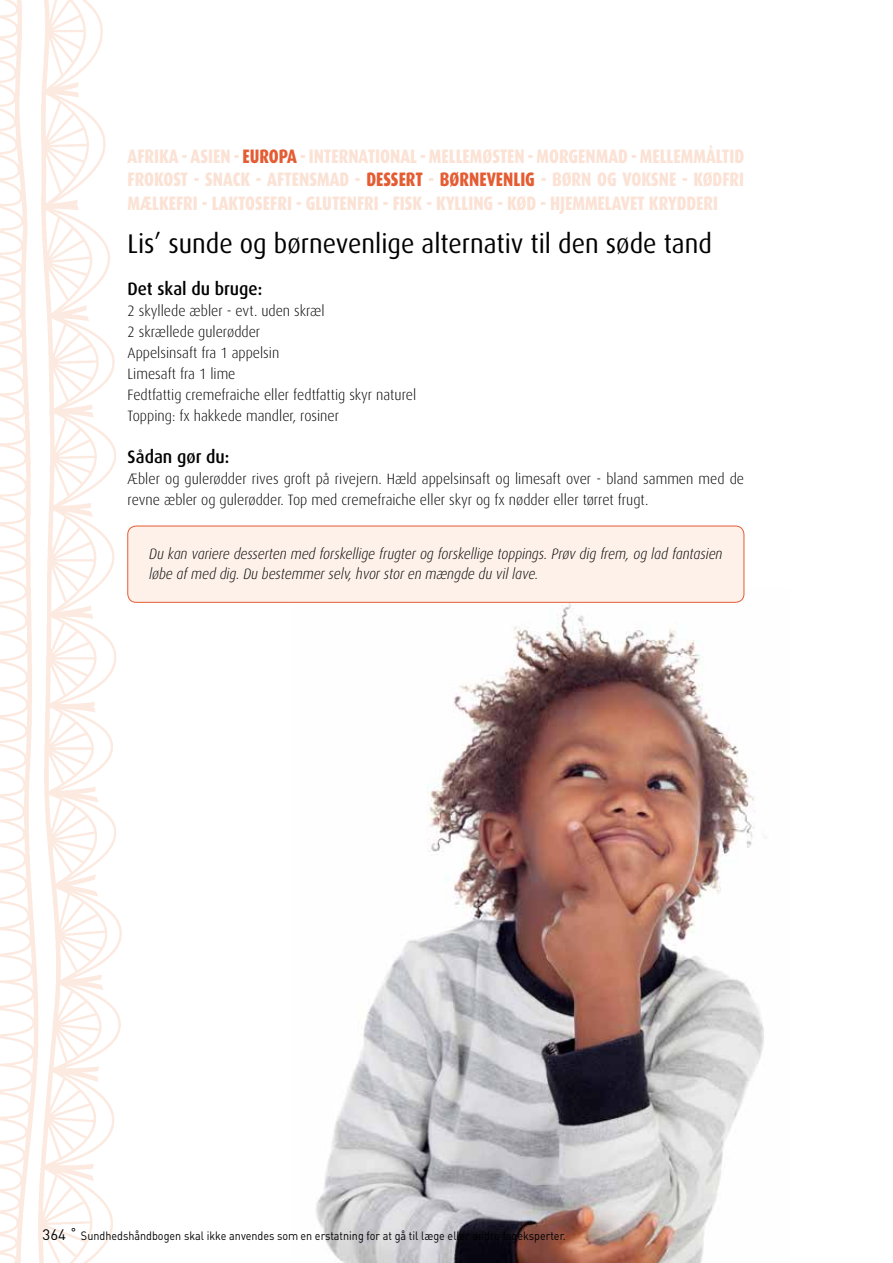
<style>
.page{position:relative;width:893px;height:1263px;background:#fff}
.page>*{position:absolute;margin:0;border:0;box-sizing:border-box;transform-origin:0 0}
.t1{font:27px "Dax";color:#000;scale:.95 1}
.t2{font:800 19.5px/23.4px "Dax";color:#fbe2d5;text-align:justify;scale:.8 1}
.t3{font:500 18px "Dax";color:#000;scale:.95 1}
.t4{font:300 15px/21px "Dax";color:#000;scale:.95 1}
.t5{font:italic 300 15px/19.5px "Dax";color:#000;scale:.9 1}
.t6{font:12px "DIN";color:#000;scale:.9 1}
.s1{color:#e55c33}
.s2{font-size:15px}
</style>
<div class="page">
<img style="left:0;top:0;width:128px;height:1263px">
<img style="left:291px;top:589px;width:473px;height:674px">
<div style="left:128px;top:526px;width:616px;height:76px;background:#fdf1ea;border-radius:9px"></div>
<div style="left:128px;top:526px;width:616px;height:76px;border:1px solid #e55c33;border-radius:9px"></div>
<h2 class="t2" style="left:128px;top:144px;width:772px">AFRIKA - ASIEN - <span class="s1">EUROPA</span> - INTERNATIONAL - MELLEMØSTEN - MORGENMAD - MELLEMMÅLTID FROKOST - SNACK - AFTENSMAD - <span class="s1">DESSERT</span> - <span class="s1">BØRNEVENLIG</span> - BØRN OG VOKSNE - KØDFRI MÆLKEFRI - LAKTOSEFRI - GLUTENFRI - FISK - KYLLING - KØD - HJEMMELAVET KRYDDERI</h2>
<h1 class="t1" style="left:128px;top:229px;width:617px">Lis’ sunde og børnevenlige alternativ til den søde tand</h1>
<p class="t3" style="left:128px;top:278px;width:143px">Det skal du bruge:</p>
<p class="t4" style="left:128px;top:300px;width:305px">2 skyllede æbler - evt. uden skræl<br>2 skrællede gulerødder<br>Appelsinsaft fra 1 appelsin<br>Limesaft fra 1 lime<br>Fedtfattig cremefraiche eller fedtfattig skyr naturel Topping: fx hakkede mandler, rosiner</p>
<p class="t3" style="left:128px;top:446px;width:109px">Sådan gør du:</p>
<p class="t4" style="left:128px;top:468px;width:651px">Æbler og gulerødder rives groft på rivejern. Hæld appelsinsaft og limesaft over - bland sammen med de revne æbler og gulerødder. Top med cremefraiche eller skyr og fx nødder eller tørret frugt.</p>
<p class="t5" style="left:149px;top:544px;width:638px">Du kan variere desserten med forskellige frugter og forskellige toppings. Prøv dig frem, og lad fantasien løbe af med dig. Du bestemmer selv, hvor stor en mængde du vil lave.</p>
<p class="t6" style="left:43px;top:1228px;width:583px"><span class="s2">364 ˚</span> Sundhedshåndbogen skal ikke anvendes som en erstatning for at gå til læge eller andre fageksperter.</p>
</div>
